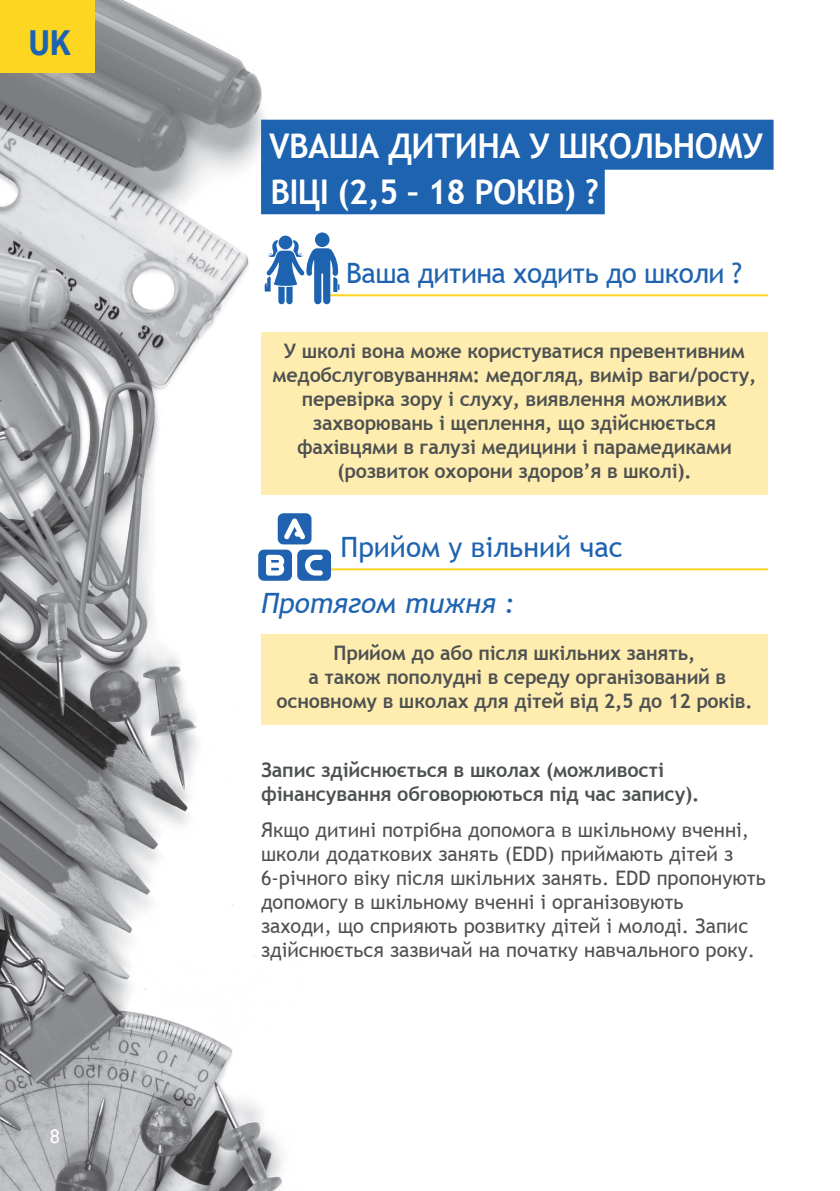
<style>
.page{position:relative;width:840px;height:1191px;background:#fff}
.page>*{position:absolute;margin:0;border:0;box-sizing:border-box;transform-origin:0 0}
.t1{font:700 36px "DIN Next LT Pro";color:#1e63b0;scale:.93 1}
.t2{font:700 34px/45.6px "Trebuchet MS";letter-spacing:-.02em;color:#fff}
.t3{font:28px "Trebuchet MS";letter-spacing:-.02em;color:#1e63b0}
.t4{font:28px "Trebuchet MS";color:#1e63b0}
.t5{font:italic 28px "Trebuchet MS";color:#1e63b0}
.t6{font:700 20px/24px "Trebuchet MS";letter-spacing:-.01em;color:#4e5152;text-align:center}
.t7{font:20px/24px "Trebuchet MS";color:#4e5152}
.t8{font:20px "DIN Next LT Pro";color:#fff}
</style>
<div class="page">
<img style="left:0;top:0;width:325px;height:1191px">
<div style="left:261px;top:332px;width:506px;height:162px;background:#feedaf"></div>
<div style="left:0;top:0;width:94px;height:72px;background:#fcd621"></div>
<div style="left:261px;top:634px;width:506px;height:90px;background:#feedaf"></div>
<hr style="left:329px;top:568px;width:438px;height:2px;background:#fcd621">
<hr style="left:323px;top:294px;width:444px;height:2px;background:#fcd621">
<div style="left:261px;top:120px;width:512px;height:50px;background:#1e63b0"></div>
<div style="left:261px;top:164px;width:343px;height:50px;background:#1e63b0"></div>
<div style="left:315px;top:232px;width:14px;height:15px;background:#1e63b0;border-radius:50%"></div>
<svg style="left:278px;top:236px;width:14px;height:13px"></svg>
<svg style="left:264px;top:240px;width:75px;height:64px"></svg>
<svg style="left:258px;top:513px;width:73px;height:68px"></svg>
<p class="t1" style="left:28px;top:22px;width:48px">UK</p>
<p class="t8" style="left:50px;top:1125px;width:12px">8</p>
<h2 class="t2" style="left:269px;top:123px;width:495px">VВАША ДИТИНА У ШКОЛЬНОМУ<br>ВІЦІ (2,5 – 18 РОКІВ) ?</h2>
<h3 class="t3" style="left:346px;top:256px;width:397px">Ваша дитина ходить до школи ?</h3>
<p class="t6" style="left:272px;top:339px;width:485px">У школі вона може користуватися превентивним медобслуговуванням: медогляд, вимір ваги/росту, перевірка зору і слуху, виявлення можливих захворювань і щеплення, що здійснюється фахівцями в галузі медицини і парамедиками (розвиток охорони здоров’я в школі).</p>
<h3 class="t4" style="left:340px;top:530px;width:283px">Прийом у вільний час</h3>
<h4 class="t5" style="left:261px;top:587px;width:255px">Протягом тижня :</h4>
<p class="t6" style="left:276px;top:641px;width:477px">Прийом до або після шкільних занять,<br>а також пополудні в середу організований в основному в школах для дітей від 2,5 до 12 років.</p>
<p class="t6" style="left:261px;top:758px;width:439px;text-align:left">Запис здійснюється в школах (можливості фінансування обговорюються під час запису).</p>
<p class="t7" style="left:261px;top:818px;width:506px">Якщо дитині потрібна допомога в шкільному вченні, школи додаткових занять (EDD) приймають дітей з 6-річного віку після шкільних занять. EDD пропонують допомогу в шкільному вченні і організовують<br>заходи, що сприяють розвитку дітей і молоді. Запис здійснюється зазвичай на початку навчального року.</p>
</div>
